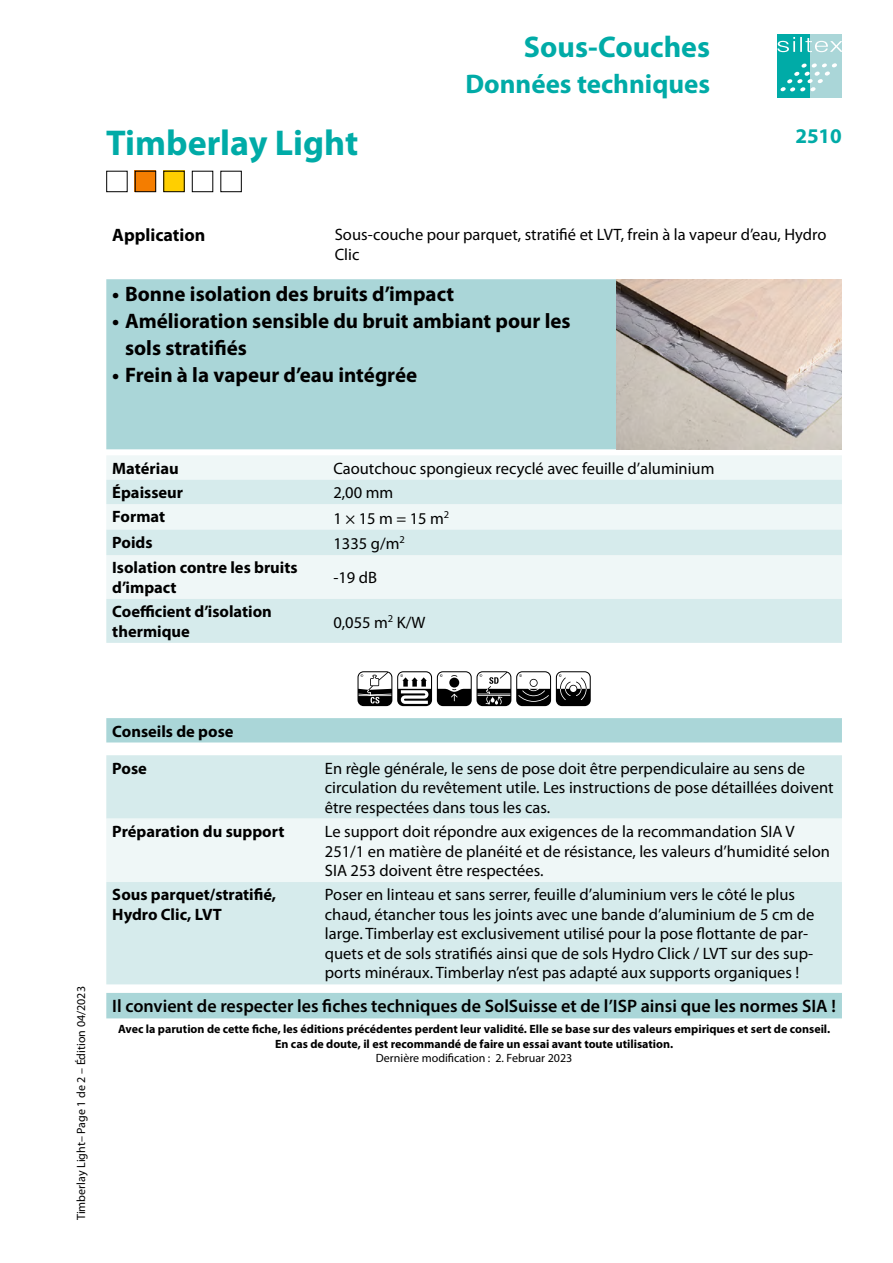
<style>
.page{position:relative;width:893px;height:1263px;background:#fff}
.page>*{position:absolute;margin:0;border:0;box-sizing:border-box;transform-origin:0 0}
.t1{font:700 36px "Myriad Pro";color:#00aba7}
.t2{font:700 30px "Myriad Pro";color:#00aba7}
.t3{font:700 27px "Myriad Pro";color:#00aba7}
.t4{font:700 21px/27px "Myriad Pro";color:#000}
.t5{font:700 21px "Myriad Pro";color:#00aba7}
.t6{font:600 18px "Myriad Pro";color:#000}
.t7{font:700 18px "Myriad Pro";color:#000}
.t8{font:16.5px/19.5px "Myriad Pro";color:#000}
.t9{font:700 16.5px/19.5px "Myriad Pro";color:#000}
.t10{font:700 12px/14.2px "Myriad Pro";color:#000;text-align:center}
.t11{font:12px "Myriad Pro";color:#000}
</style>
<div class="page">
<div style="left:778px;top:34px;width:33px;height:64px;background:#00aba7"></div>
<div style="left:811px;top:34px;width:31px;height:64px;background:#aad6d8"></div>
<svg style="left:778px;top:37px;width:64px;height:15px"></svg>
<svg style="left:780px;top:63px;width:57px;height:28px"></svg>
<div style="left:106px;top:279px;width:511px;height:170px;background:#aad6d8"></div>
<img style="left:617px;top:279px;width:225px;height:170px">
<div style="left:106px;top:455px;width:736px;height:25px;background:#eff7f7"></div>
<svg style="left:106px;top:480px;width:736px;height:163px;fill:#d6ebec"></svg>
<svg style="left:357px;top:671px;width:234px;height:35px"></svg>
<svg style="left:106px;top:718px;width:736px;height:300px;fill:#aad6d8"></svg>
<div style="left:106px;top:755px;width:736px;height:229px;background:#d6ebec"></div>
<div style="left:106px;top:819px;width:736px;height:63px;background:#eff7f7"></div>
<div style="left:106px;top:171px;width:22px;height:21px;border:1px solid #000"></div>
<div style="left:135px;top:171px;width:21px;height:21px;background:#f47d00"></div>
<div style="left:135px;top:171px;width:21px;height:21px;border:1px solid #000"></div>
<div style="left:163px;top:171px;width:22px;height:21px;background:#ffcf00"></div>
<div style="left:163px;top:171px;width:22px;height:21px;border:1px solid #000"></div>
<div style="left:192px;top:171px;width:21px;height:21px;border:1px solid #000"></div>
<div style="left:220px;top:171px;width:22px;height:21px;border:1px solid #000"></div>
<h2 class="t2" style="left:524px;top:27px;width:188px">Sous-Couches</h2>
<h3 class="t3" style="left:465px;top:66px;width:246px">Données techniques</h3>
<h1 class="t1" style="left:106px;top:119px;width:253px">Timberlay Light</h1>
<p class="t5" style="left:795px;top:123px;width:48px">2510</p>
<p class="t7" style="left:112px;top:224px;width:95px">Application</p>
<p class="t8" style="left:335px;top:225px;width:493px">Sous-couche pour parquet, stratifié et LVT, frein à la vapeur d’eau, Hydro<br>Clic</p>
<p class="t4" style="left:112px;top:280px;width:343px">• Bonne isolation des bruits d’impact</p>
<p class="t4" style="left:125px;top:307px;width:447px;text-indent:-13px">• Amélioration sensible du bruit ambiant pour les sols stratifiés</p>
<p class="t4" style="left:112px;top:361px;width:306px">• Frein à la vapeur d’eau intégrée</p>
<p class="t9" style="left:112px;top:458px;width:68px">Matériau</p>
<p class="t8" style="left:333px;top:458px;width:383px">Caoutchouc spongieux recyclé avec feuille d’aluminium</p>
<p class="t9" style="left:112px;top:482px;width:72px">Épaisseur</p>
<p class="t8" style="left:333px;top:482px;width:61px">2,00 mm</p>
<p class="t9" style="left:112px;top:507px;width:54px">Format</p>
<p class="t8" style="left:333px;top:508px;width:117px">1 × 15 m = 15 m<sup>2</sup></p>
<p class="t9" style="left:112px;top:532px;width:42px">Poids</p>
<p class="t8" style="left:333px;top:533px;width:73px">1335 g/m<sup>2</sup></p>
<p class="t9" style="left:112px;top:558px;width:187px">Isolation contre les bruits d’impact</p>
<p class="t8" style="left:333px;top:568px;width:45px">-19 dB</p>
<p class="t9" style="left:112px;top:601px;width:161px">Coefficient d’isolation thermique</p>
<p class="t8" style="left:333px;top:612px;width:93px">0,055 m<sup>2</sup> K/W</p>
<p class="t11" style="left:74px;top:1220px;width:235px;rotate:-90deg">Timberlay Light– Page 1 de 2 – Édition 04/2023</p>
<p class="t9" style="left:112px;top:721px;width:123px">Conseils de pose</p>
<p class="t9" style="left:112px;top:758px;width:36px">Pose</p>
<p class="t8" style="left:325px;top:758px;width:510px">En règle générale, le sens de pose doit être perpendiculaire au sens de circulation du revêtement utile. Les instructions de pose détaillées doivent être respectées dans tous les cas.</p>
<p class="t9" style="left:112px;top:821px;width:174px">Préparation du support</p>
<p class="t8" style="left:325px;top:821px;width:507px">Le support doit répondre aux exigences de la recommandation SIA V<br>251/1 en matière de planéité et de résistance, les valeurs d’humidité selon<br>SIA 253 doivent être respectées.</p>
<p class="t9" style="left:112px;top:884px;width:165px">Sous parquet/stratifié,<br>Hydro Clic, LVT</p>
<p class="t8" style="left:325px;top:885px;width:491px">Poser en linteau et sans serrer, feuille d’aluminium vers le côté le plus chaud, étancher tous les joints avec une bande d’aluminium de 5 cm de large. Timberlay est exclusivement utilisé pour la pose flottante de par&shy;quets et de sols stratifiés ainsi que de sols Hydro Click / LVT sur des sup&shy;ports minéraux. Timberlay n’est pas adapté aux supports organiques !</p>
<p class="t6" style="left:112px;top:995px;width:725px">Il convient de respecter les fiches techniques de SolSuisse et de l’ISP ainsi que les normes SIA !</p>
<p class="t10" style="left:118px;top:1022px;width:714px">Avec la parution de cette fiche, les éditions précédentes perdent leur validité. Elle se base sur des valeurs empiriques et sert de conseil.<br>En cas de doute, il est recommandé de faire un essai avant toute utilisation.</p>
<p class="t11" style="left:376px;top:1050px;width:198px">Dernière modification : 2. Februar 2023</p>
</div>
